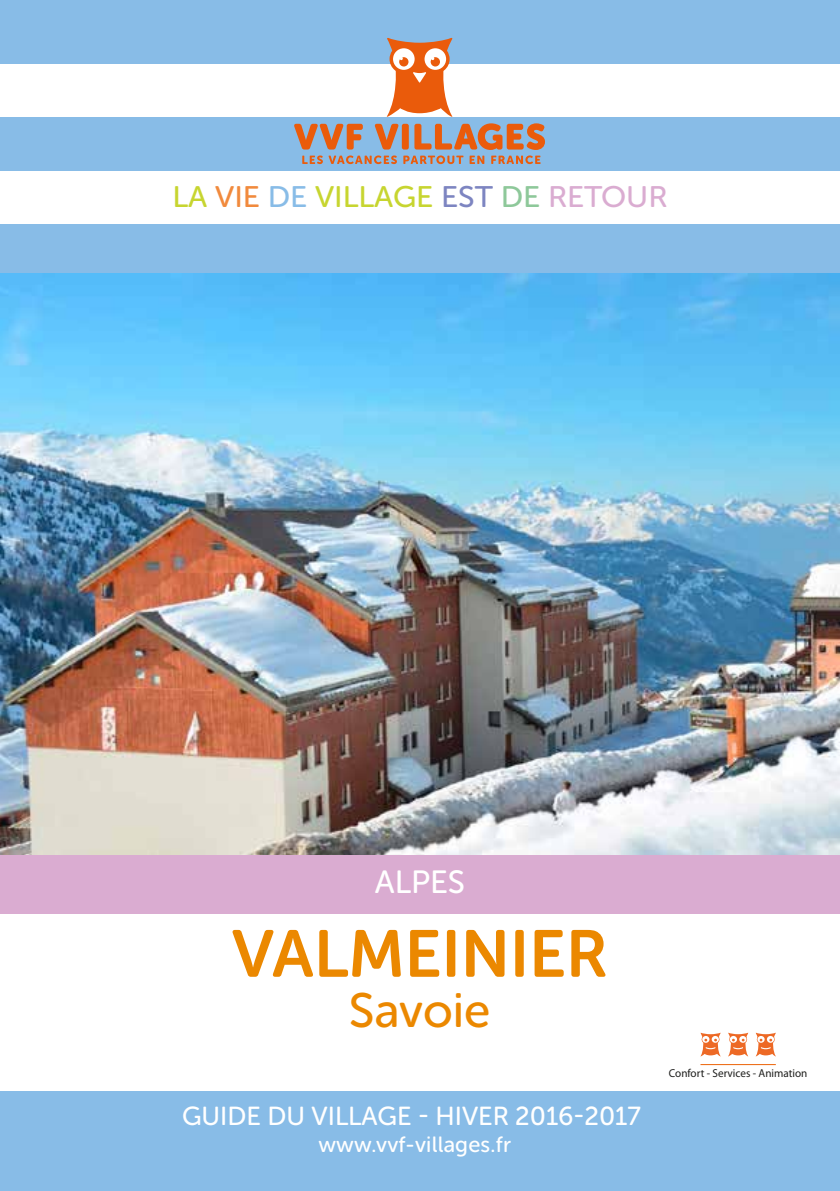
<style>
.page{position:relative;width:840px;height:1191px;background:#fff}
.page>*{position:absolute;margin:0;border:0;box-sizing:border-box;transform-origin:0 0}
.t1{font:66px "Museo Sans Rounded 700";color:#eb8800}
.t2{font:48px "Museo Sans Rounded 500";color:#eb8800}
.t3{font:32px "Museo Sans Rounded 500";color:#fff}
.t4{font:29.6px "Museo Sans Rounded 500";color:#c7d530;scale:1.04 1}
.t5{font:26px "Museo Sans Rounded 500";color:#fff}
.t6{font:22px "Museo Sans Rounded 500";letter-spacing:.01em;color:#fff}
.t7{font:11.4px "Myriad Pro";color:#1d1d1b}
.s1{color:#f18a3d}
.s2{color:#88bce7}
.s3{color:#7d85c1}
.s4{color:#8ec89a}
.s5{color:#daacd1}
</style>
<div class="page">
<div style="left:0;top:0;width:839px;height:64px;background:#88bce7"></div>
<div style="left:0;top:117px;width:839px;height:53px;background:#88bce7"></div>
<div style="left:0;top:224px;width:839px;height:53px;background:#88bce7"></div>
<div style="left:0;top:1091px;width:839px;height:100px;background:#88bce7"></div>
<div style="left:0;top:651px;width:839px;height:262px;background:#daacd1"></div>
<svg style="left:290px;top:37px;width:259px;height:134px"></svg>
<img style="left:0;top:274px;width:839px;height:580px">
<hr style="left:700px;top:1064px;width:75px;height:1px;background:#ec6408">
<svg style="left:700px;top:1032px;width:20px;height:24px"></svg>
<svg style="left:728px;top:1032px;width:20px;height:24px"></svg>
<svg style="left:755px;top:1032px;width:20px;height:24px"></svg>
<p class="t4" style="left:172px;top:180px;width:477px">LA <span class="s1">VIE</span> <span class="s2">DE</span> VILLAGE <span class="s3">EST</span> <span class="s4">DE</span> <span class="s5">RETOUR</span></p>
<p class="t3" style="left:374px;top:864px;width:92px">ALPES</p>
<h1 class="t1" style="left:232px;top:917px;width:376px">VALMEINIER</h1>
<h2 class="t2" style="left:348px;top:984px;width:143px">SAVOIE</h2>
<p class="t5" style="left:182px;top:1102px;width:460px">GUIDE DU VILLAGE - HIVER 2016-2017</p>
<p class="t6" style="left:318px;top:1132px;width:194px">WWW.VVF-VILLAGES.FR</p>
<p class="t7" style="left:668px;top:1065px;width:140px">Confort - Services - Animation</p>
</div>
